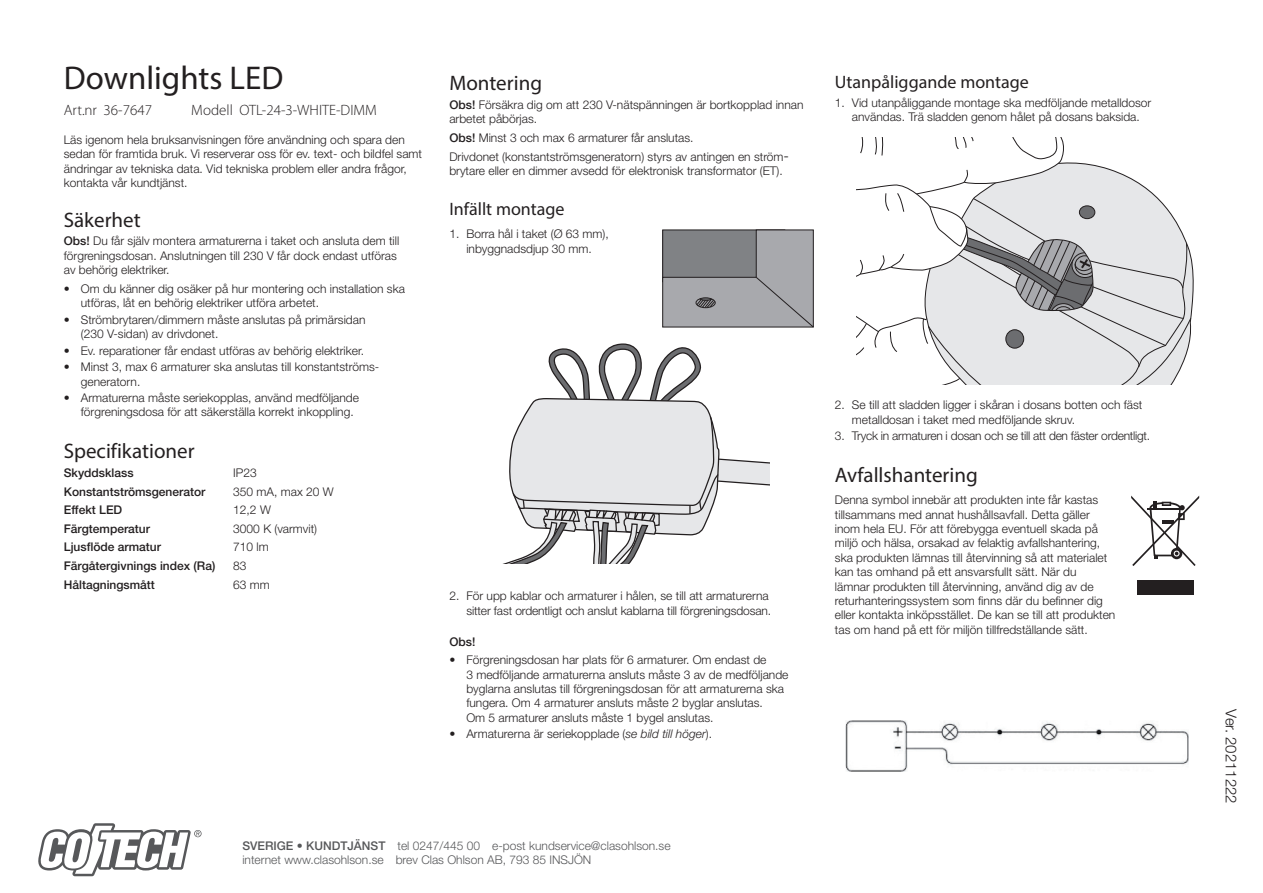
<style>
.page{position:relative;width:1263px;height:893px;background:#fff}
.page>*{position:absolute;margin:0;border:0;box-sizing:border-box;transform-origin:0 0}
.t1{font:33px "Myriad Pro";color:#231f20}
.t2{font:21px "Myriad Pro";color:#231f20}
.t3{font:18px "Myriad Pro";color:#231f20}
.t4{font:300 15px "Myriad Pro";color:#231f20}
.t5{font:300 15px "Helvetica Neue LT Std";color:#231f20}
.t6{font:300 12px/14.4px "Helvetica Neue LT Std";color:#231f20}
.t7{font:500 12px "Helvetica Neue LT Std";color:#231f20}
.t8{font:300 12px/14.4px "Helvetica Neue LT Std";color:#57585a}
.t9{font:300 12px "Helvetica Neue LT Std";letter-spacing:-.02em;color:#231f20}
.s1{font-weight:500}
.s2{font-size:15px}
.s3{font-style:italic}
</style>
<div class="page">
<svg style="left:38px;top:823px;width:164px;height:53px"></svg>
<svg style="left:1131px;top:496px;width:68px;height:70px"></svg>
<div style="left:1137px;top:580px;width:56px;height:14px;background:#231f20"></div>
<svg style="left:856px;top:137px;width:336px;height:248px"></svg>
<img style="left:846px;top:720px;width:342px;height:52px">
<svg style="left:506px;top:343px;width:263px;height:220px"></svg>
<svg style="left:662px;top:230px;width:152px;height:97px;background:#96979b"></svg>
<div style="left:696px;top:297px;width:19px;height:11px;border:1px solid #231f20;border-radius:50%"></div>
<h1 class="t1" style="left:64px;top:57px;width:221px">Downlights LED</h1>
<p class="t4" style="left:64px;top:102px;width:90px">Art.nr 36-7647</p>
<p class="t4" style="left:191px;top:102px;width:187px">Modell OTL-24-3-WHITE-DIMM</p>
<p class="t6" style="left:64px;top:132px;width:360px">Läs igenom hela bruksanvisningen före användning och spara den sedan för framtida bruk. Vi reserverar oss för ev. text- och bildfel samt ändringar av tekniska data. Vid tekniska problem eller andra frågor, kontakta vår kundtjänst.</p>
<h2 class="t2" style="left:64px;top:207px;width:78px">Säkerhet</h2>
<p class="t6" style="left:64px;top:234px;width:337px"><span class="s1">Obs!</span> Du får själv montera armaturerna i taket och ansluta dem till förgreningsdosan. Anslutningen till 230 V får dock endast utföras av behörig elektriker.</p>
<p class="t6" style="left:81px;top:281px;width:326px;text-indent:-17px">• Om du känner dig osäker på hur montering och installation ska utföras, låt en behörig elektriker utföra arbetet.</p>
<p class="t6" style="left:81px;top:312px;width:286px;text-indent:-17px">• Strömbrytaren/dimmern måste anslutas på primärsidan (230 V-sidan) av drivdonet.</p>
<p class="t6" style="left:64px;top:343px;width:302px">• Ev. reparationer får endast utföras av behörig elektriker.</p>
<p class="t6" style="left:81px;top:359px;width:299px;text-indent:-17px">• Minst 3, max 6 armaturer ska anslutas till konstantströms&shy;generatorn.</p>
<p class="t6" style="left:81px;top:390px;width:280px;text-indent:-17px">• Armaturerna måste seriekopplas, använd medföljande förgreningsdosa för att säkerställa korrekt inkoppling.</p>
<h2 class="t2" style="left:64px;top:438px;width:132px">Specifikationer</h2>
<p class="t7" style="left:64px;top:465px;width:71px">Skyddsklass</p>
<p class="t6" style="left:233px;top:465px;width:25px">IP23</p>
<p class="t7" style="left:64px;top:484px;width:143px">Konstantströmsgenerator</p>
<p class="t6" style="left:233px;top:484px;width:102px">350 mA, max 20 W</p>
<p class="t7" style="left:64px;top:503px;width:60px">Effekt LED</p>
<p class="t6" style="left:233px;top:502px;width:39px">12,2 W</p>
<p class="t7" style="left:64px;top:521px;width:88px">Färgtemperatur</p>
<p class="t6" style="left:233px;top:521px;width:85px">3000 K (varmvit)</p>
<p class="t7" style="left:64px;top:540px;width:99px">Ljusflöde armatur</p>
<p class="t6" style="left:233px;top:540px;width:37px">710 lm</p>
<p class="t7" style="left:64px;top:559px;width:153px">Färgåtergivnings index (Ra)</p>
<p class="t6" style="left:233px;top:558px;width:15px">83</p>
<p class="t7" style="left:64px;top:577px;width:93px">Håltagningsmått</p>
<p class="t6" style="left:233px;top:577px;width:38px">63 mm</p>
<h2 class="t2" style="left:449px;top:70px;width:94px">Montering</h2>
<p class="t6" style="left:449px;top:97px;width:356px"><span class="s1">Obs!</span> Försäkra dig om att 230 V-nätspänningen är bortkopplad innan arbetet påbörjas.</p>
<p class="t6" style="left:449px;top:128px;width:340px;line-height:18.6px"><span class="s1">Obs!</span> Minst 3 och max 6 armaturer får anslutas.<br>Drivdonet (konstantströmsgeneratorn) styrs av antingen en ström<span class="s2">-</span></p>
<p class="t6" style="left:449px;top:163px;width:335px">brytare eller en dimmer avsedd för elektronisk transformator (ET).</p>
<h3 class="t3" style="left:449px;top:198px;width:117px">Infällt montage</h3>
<p class="t6" style="left:449px;top:226px;width:161px;text-align:center">1. Borra hål i taket (Ø 63 mm), inbyggnadsdjup 30 mm.</p>
<p class="t6" style="left:449px;top:588px;width:323px;text-align:right">2. För upp kablar och armaturer i hålen, se till att armaturerna sitter fast ordentligt och anslut kablarna till förgreningsdosan.</p>
<p class="t7" style="left:449px;top:634px;width:28px">Obs!</p>
<p class="t6" style="left:466px;top:652px;width:324px;text-indent:-17px">• Förgreningsdosan har plats för 6 armaturer. Om endast de<br>3 medföljande armaturerna ansluts måste 3 av de medföljande byglarna anslutas till förgreningsdosan för att armaturerna ska fungera. Om 4 armaturer ansluts måste 2 byglar anslutas.<br>Om 5 armaturer ansluts måste 1 bygel anslutas.</p>
<p class="t6" style="left:449px;top:727px;width:264px">• Armaturerna är seriekopplade (<span class="s3">se bild till höger</span>).</p>
<h3 class="t3" style="left:835px;top:71px;width:196px">Utanpåliggande montage</h3>
<p class="t6" style="left:835px;top:95px;width:318px;text-align:center">1. Vid utanpåliggande montage ska medföljande metalldosor användas. Trä sladden genom hålet på dosans baksida.</p>
<p class="t6" style="left:852px;top:397px;width:292px;text-indent:-17px">2. Se till att sladden ligger i skåran i dosans botten och fäst metalldosan i taket med medföljande skruv.</p>
<p class="t9" style="left:835px;top:428px;width:317px">3. Tryck in armaturen i dosan och se till att den fäster ordentligt.</p>
<h2 class="t2" style="left:835px;top:462px;width:144px">Avfallshantering</h2>
<p class="t6" style="left:835px;top:492px;width:282px">Denna symbol innebär att produkten inte får kastas tillsammans med annat hushållsavfall. Detta gäller inom hela EU. För att förebygga eventuell skada på miljö och hälsa, orsakad av felaktig avfallshantering, ska produkten lämnas till återvinning så att materialet kan tas omhand på ett ansvarsfullt sätt. När du<br>lämnar produkten till återvinning, använd dig av de returhanteringssystem som finns där du befinner dig eller kontakta inköpsstället. De kan se till att produkten tas om hand på ett för miljön tillfredställande sätt.</p>
<p class="t8" style="left:242px;top:838px;width:430px"><span class="s1">SVERIGE • KUNDTJÄNST</span> tel 0247/445 00 e-post kundservice@clasohlson.se internet www.clasohlson.se brev Clas Ohlson AB, 793 85 INSJÖN</p>
<p class="t5" style="left:1240px;top:709px;width:96px;rotate:90deg">Ver. 20211222</p>
</div>
